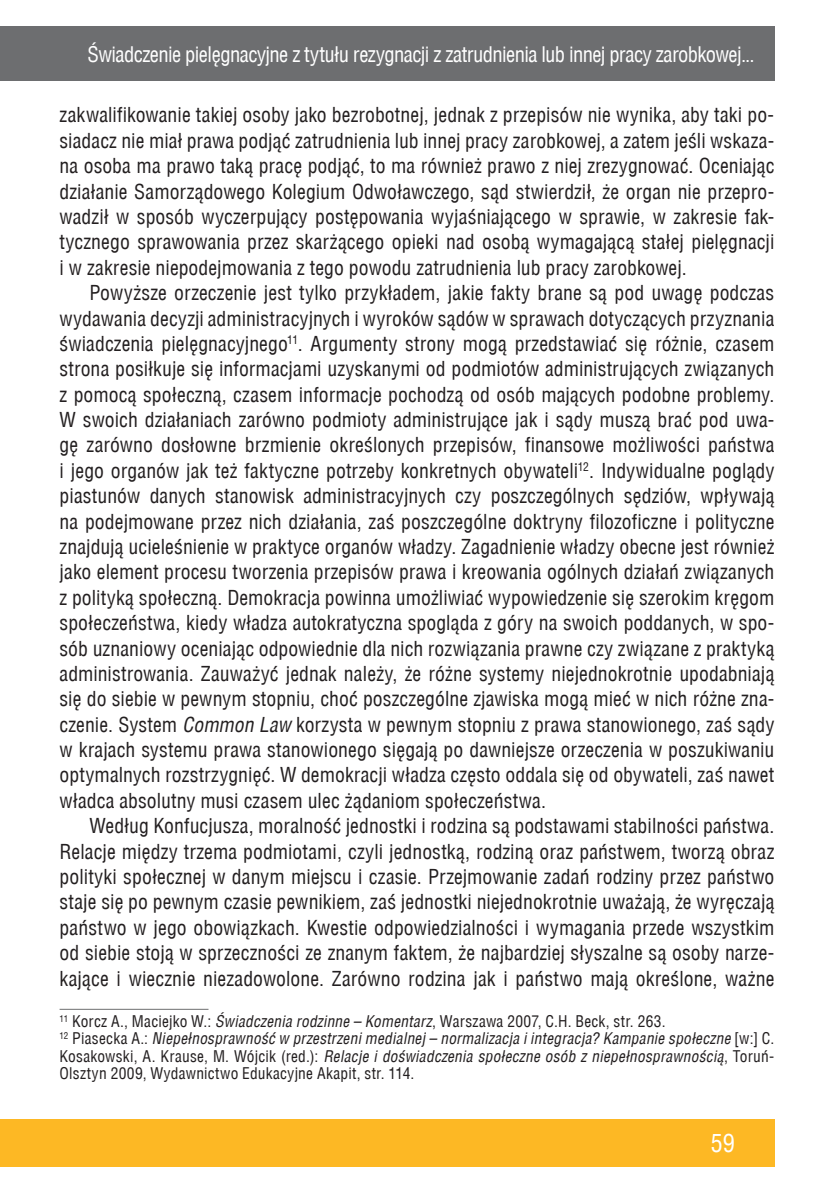
<style>
.page{position:relative;width:834px;height:1191px;background:#fff}
.page>*{position:absolute;margin:0;border:0;box-sizing:border-box;transform-origin:0 0}
.t1{font:24.5px "Switzerland Condensed";color:#fff}
.t2{font:21px "Switzerland Condensed";letter-spacing:-.03em;color:#fff}
.t3{font:20.12px/25.4px "Switzerland Condensed";letter-spacing:.005em;color:#231f20;text-align:justify}
.t4{font:italic 15.75px/17.5px "Switzerland Condensed";letter-spacing:.015em;color:#231f20}
.s1{font-style:italic}
.s2{font-style:normal}
</style>
<div class="page">
<div style="left:0;top:1119px;width:774px;height:47px;background:#fdb824"></div>
<div style="left:0;top:26px;width:774px;height:55px;background:#6d6e70"></div>
<hr style="left:60px;top:1008px;width:148px;height:1px;background:#6d6e70">
<p class="t2" style="left:87px;top:42px;width:668px">Świadczenie pielęgnacyjne z tytułu rezygnacji z zatrudnienia lub innej pracy zarobkowej...</p>
<p class="t3" style="left:60px;top:102px;width:716px">zakwalifikowanie takiej osoby jako bezrobotnej, jednak z przepisów nie wynika, aby taki po&shy;siadacz nie miał prawa podjąć zatrudnienia lub innej pracy zarobkowej, a zatem jeśli wskaza&shy;na osoba ma prawo taką pracę podjąć, to ma również prawo z niej zrezygnować. Oceniając działanie Samorządowego Kolegium Odwoławczego, sąd stwierdził, że organ nie przepro&shy;wadził w sposób wyczerpujący postępowania wyjaśniającego w sprawie, w zakresie fak&shy;tycznego sprawowania przez skarżącego opieki nad osobą wymagającą stałej pielęgnacji i w zakresie niepodejmowania z tego powodu zatrudnienia lub pracy zarobkowej.</p>
<p class="t3" style="left:60px;top:280px;width:716px;text-indent:30px">Powyższe orzeczenie jest tylko przykładem, jakie fakty brane są pod uwagę podczas wydawania decyzji administracyjnych i wyroków sądów w sprawach dotyczących przyznania świadczenia pielęgnacyjnego<sup>11</sup>. Argumenty strony mogą przedstawiać się różnie, czasem strona posiłkuje się informacjami uzyskanymi od podmiotów administrujących związanych z pomocą społeczną, czasem informacje pochodzą od osób mających podobne problemy.<br>W swoich działaniach zarówno podmioty administrujące jak i sądy muszą brać pod uwa&shy;gę zarówno dosłowne brzmienie określonych przepisów, finansowe możliwości państwa i jego organów jak też faktyczne potrzeby konkretnych obywateli<sup>12</sup>. Indywidualne poglądy piastunów danych stanowisk administracyjnych czy poszczególnych sędziów, wpływają na podejmowane przez nich działania, zaś poszczególne doktryny filozoficzne i polityczne znajdują ucieleśnienie w praktyce organów władzy. Zagadnienie władzy obecne jest również jako element procesu tworzenia przepisów prawa i kreowania ogólnych działań związanych z polityką społeczną. Demokracja powinna umożliwiać wypowiedzenie się szerokim kręgom społeczeństwa, kiedy władza autokratyczna spogląda z góry na swoich poddanych, w spo&shy;sób uznaniowy oceniając odpowiednie dla nich rozwiązania prawne czy związane z praktyką administrowania. Zauważyć jednak należy, że różne systemy niejednokrotnie upodabniają się do siebie w pewnym stopniu, choć poszczególne zjawiska mogą mieć w nich różne zna&shy;czenie. System <span class="s1">Common Law</span> korzysta w pewnym stopniu z prawa stanowionego, zaś sądy w krajach systemu prawa stanowionego sięgają po dawniejsze orzeczenia w poszukiwaniu optymalnych rozstrzygnięć. W demokracji władza często oddala się od obywateli, zaś nawet władca absolutny musi czasem ulec żądaniom społeczeństwa.</p>
<p class="t3" style="left:60px;top:813px;width:716px;text-indent:30px">Według Konfucjusza, moralność jednostki i rodzina są podstawami stabilności państwa.<br>Relacje między trzema podmiotami, czyli jednostką, rodziną oraz państwem, tworzą obraz polityki społecznej w danym miejscu i czasie. Przejmowanie zadań rodziny przez państwo staje się po pewnym czasie pewnikiem, zaś jednostki niejednokrotnie uważają, że wyręczają państwo w jego obowiązkach. Kwestie odpowiedzialności i wymagania przede wszystkim od siebie stoją w sprzeczności ze znanym faktem, że najbardziej słyszalne są osoby narze&shy;kające i wiecznie niezadowolone. Zarówno rodzina jak i państwo mają określone, ważne</p>
<p class="t4" style="left:60px;top:1012px;width:716px"><sup>11</sup> <span class="s2">Korcz A., Maciejko W.:</span> Świadczenia rodzinne – Komentarz<span class="s2">, Warszawa 2007, C.H. Beck, str. 263.<br></span><sup>12</sup> <span class="s2">Piasecka A.:</span> Niepełnosprawność w przestrzeni medialnej – normalizacja i integracja? Kampanie społeczne <span class="s2">[w:] C.<br>Kosakowski, A. Krause, M. Wójcik (red.):</span> Relacje i doświadczenia społeczne osób z niepełnosprawnością<span class="s2">, Toruń-Olsztyn 2009, Wydawnictwo Edukacyjne Akapit, str. 114.</span></p>
<p class="t1" style="left:710px;top:1129px;width:26px">59</p>
</div>
